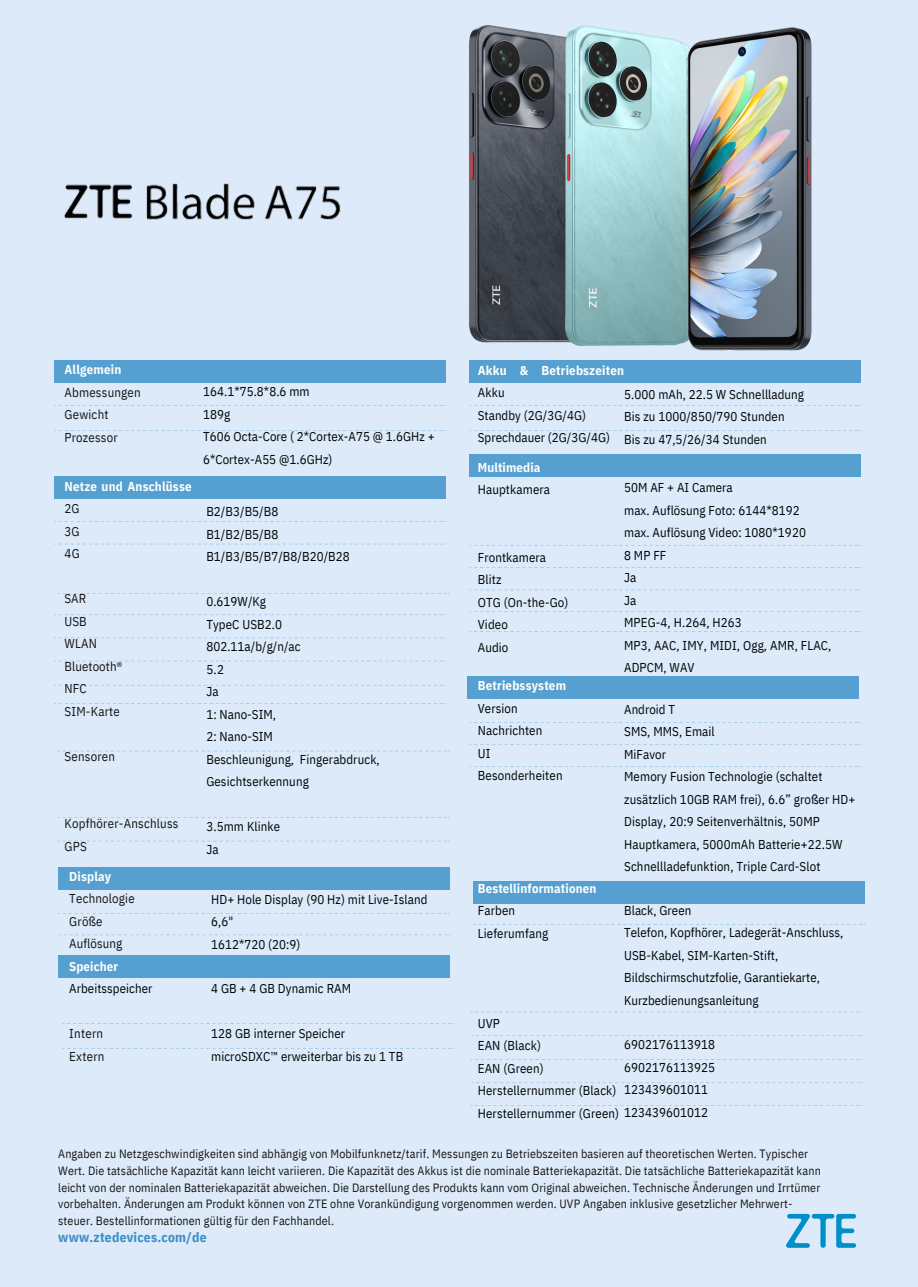
<style>
.page{position:relative;width:918px;height:1287px;background:#ddeafa}
.page>*{position:absolute;margin:0;border:0;box-sizing:border-box;transform-origin:0 0}
.t1{font:700 13.5px "IBM Plex Sans Cond";letter-spacing:.015em;color:#3b8dc7}
.t2{font:12.9px/22.5px "IBM Plex Sans Cond";letter-spacing:.005em;color:#000505}
.t3{font:12.9px/22.5px "IBM Plex Sans Cond";letter-spacing:.015em;color:#151616}
.t4{font:700 12.9px/22.5px "IBM Plex Sans Cond";letter-spacing:.01em;color:#fcfefb}
.t5{font:12px/16.8px "IBM Plex Sans Cond";letter-spacing:.01em;color:#151616}
.s1{font-weight:700;color:#fcfefb}
.s2{font-weight:400;color:#151616}
.s3{font-weight:700;color:#fdfefc}
.s4{color:#000505}
.s5{font-weight:400;color:#000505}
</style>
<div class="page">
<svg style="left:786px;top:1214px;width:70px;height:34px"></svg>
<div style="left:54px;top:360px;width:391px;height:23px;background:#569fd1"></div>
<div style="left:54px;top:476px;width:391px;height:23px;background:#569fd1"></div>
<div style="left:59px;top:867px;width:391px;height:23px;background:#569fd1"></div>
<div style="left:59px;top:955px;width:391px;height:23px;background:#569fd1"></div>
<svg style="left:58px;top:751px;width:392px;height:1px"></svg>
<svg style="left:58px;top:913px;width:392px;height:1px"></svg>
<svg style="left:54px;top:405px;width:392px;height:1px"></svg>
<svg style="left:54px;top:430px;width:392px;height:1px"></svg>
<svg style="left:54px;top:544px;width:392px;height:1px"></svg>
<svg style="left:59px;top:615px;width:383px;height:1px"></svg>
<svg style="left:54px;top:638px;width:392px;height:1px"></svg>
<svg style="left:54px;top:661px;width:392px;height:1px"></svg>
<svg style="left:54px;top:685px;width:392px;height:1px"></svg>
<svg style="left:58px;top:817px;width:392px;height:1px"></svg>
<svg style="left:63px;top:1023px;width:391px;height:1px"></svg>
<div style="left:470px;top:360px;width:391px;height:23px;background:#569fd1"></div>
<div style="left:470px;top:454px;width:391px;height:22px;background:#569fd1"></div>
<div style="left:468px;top:677px;width:391px;height:22px;background:#569fd1"></div>
<div style="left:474px;top:881px;width:391px;height:22px;background:#569fd1"></div>
<svg style="left:469px;top:405px;width:392px;height:1px"></svg>
<svg style="left:469px;top:430px;width:392px;height:1px"></svg>
<svg style="left:469px;top:545px;width:392px;height:1px"></svg>
<svg style="left:469px;top:567px;width:392px;height:1px"></svg>
<svg style="left:470px;top:590px;width:391px;height:1px"></svg>
<svg style="left:469px;top:611px;width:392px;height:1px"></svg>
<svg style="left:469px;top:722px;width:392px;height:1px"></svg>
<svg style="left:469px;top:766px;width:392px;height:1px"></svg>
<svg style="left:474px;top:924px;width:391px;height:1px"></svg>
<svg style="left:471px;top:1059px;width:391px;height:1px"></svg>
<svg style="left:63px;top:1048px;width:391px;height:1px"></svg>
<svg style="left:59px;top:935px;width:392px;height:1px"></svg>
<svg style="left:58px;top:593px;width:392px;height:1px"></svg>
<svg style="left:471px;top:1012px;width:391px;height:1px"></svg>
<svg style="left:471px;top:1035px;width:392px;height:1px"></svg>
<svg style="left:58px;top:841px;width:392px;height:1px"></svg>
<svg style="left:471px;top:1105px;width:391px;height:1px"></svg>
<img style="left:64px;top:183px;width:277px;height:37px">
<img style="left:445px;top:25px;width:367px;height:345px">
<p class="t3" style="left:64px;top:358px;width:78px"><span class="s1">Allgemein<br></span>Abmessungen<br>Gewicht<br>Prozessor</p>
<h3 class="t4" style="left:64px;top:475px;width:129px">Netze und Anschlüsse<br><span class="s2">2G<br>3G<br>4G</span></h3>
<h3 class="t3" style="left:64px;top:587px;width:59px">SAR<br>USB<br>WLAN<br>Bluetooth®<br>NFC<br>SIM-Karte</h3>
<h3 class="t3" style="left:64px;top:745px;width:52px">Sensoren</h3>
<h3 class="t3" style="left:64px;top:812px;width:116px">Kopfhörer-Anschluss<br>GPS</h3>
<p class="t3" style="left:69px;top:865px;width:85px"><span class="s3">Display<br></span>Technologie<br>Größe<br>Auflösung<br><span class="s3">Speicher<br></span><span class="s4">Arbeitsspeicher</span></p>
<p class="t3" style="left:69px;top:1022px;width:37px">Intern<br>Extern</p>
<p class="t2" style="left:203px;top:380px;width:233px">164.1*75.8*8.6 mm<br>189g<br>T606 Octa-Core ( 2*Cortex-A75 @ 1.6GHz +<br>6*Cortex-A55 @1.6GHz)</p>
<p class="t2" style="left:206px;top:500px;width:145px">B2/B3/B5/B8<br>B1/B2/B5/B8<br>B1/B3/B5/B7/B8/B20/B28</p>
<p class="t2" style="left:206px;top:590px;width:175px">0.619W/Kg<br>TypeC USB2.0<br>802.11a/b/g/n/ac<br>5.2<br>Ja<br>1: Nano-SIM,<br>2: Nano-SIM<br>Beschleunigung, Fingerabdruck,<br>Gesichtserkennung</p>
<p class="t2" style="left:206px;top:815px;width:75px">3.5mm Klinke<br>Ja</p>
<p class="t2" style="left:211px;top:888px;width:218px">HD+ Hole Display (90 Hz) mit Live-Island<br>6,6"<br>1612*720 (20:9)</p>
<p class="t2" style="left:211px;top:977px;width:142px">4 GB + 4 GB Dynamic RAM</p>
<p class="t2" style="left:211px;top:1022px;width:194px">128 GB interner Speicher microSDXC™ erweiterbar bis zu 1 TB</p>
<p class="t2" style="left:478px;top:358px;width:148px"><span class="s1">Akku &amp; Betriebszeiten<br></span>Akku<br>Standby (2G/3G/4G)<br>Sprechdauer (2G/3G/4G)</p>
<p class="t2" style="left:624px;top:383px;width:181px">5.000 mAh, 22.5 W Schnellladung<br>Bis zu 1000/850/790 Stunden<br>Bis zu 47,5/26/34 Stunden</p>
<p class="t2" style="left:478px;top:456px;width:74px"><span class="s3">Multimedia<br></span>Hauptkamera</p>
<p class="t2" style="left:478px;top:545px;width:92px">Frontkamera<br>Blitz<br>OTG (On-the-Go)<br>Video<br>Audio</p>
<h3 class="t2" style="left:478px;top:674px;width:90px"><span class="s1">Betriebssystem<br></span>Version<br>Nachrichten<br>UI<br>Besonderheiten</h3>
<p class="t2" style="left:624px;top:476px;width:209px">50M AF + AI Camera<br>max. Auflösung Foto: 6144*8192<br>max. Auflösung Video: 1080*1920<br>8 MP FF<br>Ja<br>Ja<br>MPEG-4, H.264, H263<br>MP3, AAC, IMY, MIDI, Ogg, AMR, FLAC,<br>ADPCM, WAV</p>
<h3 class="t2" style="left:624px;top:698px;width:233px">Android T<br>SMS, MMS, Email<br>MiFavor<br>Memory Fusion Technologie (schaltet zusätzlich 10GB RAM frei), 6.6” großer HD+<br>Display, 20:9 Seitenverhältnis, 50MP<br>Hauptkamera, 5000mAh Batterie+22.5W<br>Schnellladefunktion, Triple Card-Slot</h3>
<h3 class="t4" style="left:478px;top:877px;width:120px">Bestellinformationen<br><span class="s5">Farben<br>Lieferumfang</span></h3>
<h3 class="t2" style="left:624px;top:898px;width:221px">Black, Green<br>Telefon, Kopfhörer, Ladegerät-Anschluss,<br>USB-Kabel, SIM-Karten-Stift,<br>Bildschirmschutzfolie, Garantiekarte,<br>Kurzbedienungsanleitung</h3>
<h3 class="t2" style="left:624px;top:1033px;width:93px;text-align:justify">6902176113918<br>6902176113925<br>123439601011</h3>
<h3 class="t2" style="left:478px;top:1012px;width:232px">UVP<br>EAN (Black)<br>EAN (Green)<br>Herstellernummer (Black)<br>Herstellernummer (Green) 123439601012</h3>
<h3 class="t5" style="left:58px;top:1145px;width:764px">Angaben zu Netzgeschwindigkeiten sind abhängig von Mobilfunknetz/tarif. Messungen zu Betriebszeiten basieren auf theoretischen Werten. Typischer Wert. Die tatsächliche Kapazität kann leicht variieren. Die Kapazität des Akkus ist die nominale Batteriekapazität. Die tatsächliche Batteriekapazität kann leicht von der nominalen Batteriekapazität abweichen. Die Darstellung des Produkts kann vom Original abweichen. Technische Änderungen und Irrtümer vorbehalten. Änderungen am Produkt können von ZTE ohne Vorankündigung vorgenommen werden. UVP Angaben inklusive gesetzlicher Mehrwert&shy;steuer. Bestellinformationen gültig für den Fachhandel.</h3>
<p class="t1" style="left:58px;top:1228px;width:150px">www.ztedevices.com/de</p>
</div>
